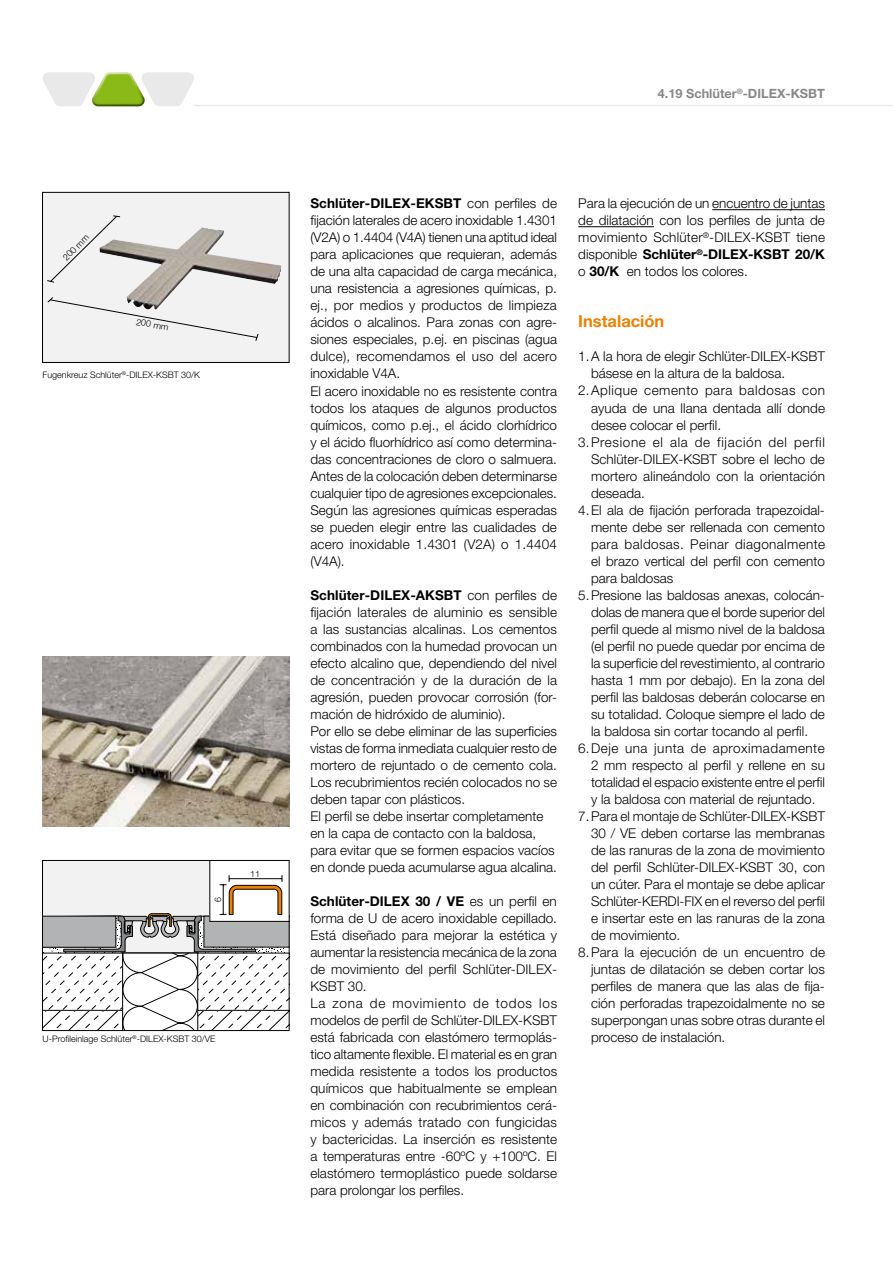
<style>
.page{position:relative;width:893px;height:1263px;background:#fff}
.page>*{position:absolute;margin:0;border:0;box-sizing:border-box;transform-origin:0 0}
.t1{font:700 16.5px "Helvetica Neue LT Pro";color:#ee7f00}
.t2{font:300 13.5px/17px "Helvetica Neue LT Pro";color:#000}
.t3{font:300 13.5px "Helvetica Neue LT Pro";letter-spacing:.04em;color:#000}
.t4{font:300 13.5px "Helvetica Neue LT Pro";letter-spacing:.05em;color:#000}
.t5{font:300 13.5px "Helvetica Neue LT Pro";letter-spacing:.03em;color:#000}
.t6{font:700 12.75px "Helvetica Neue LT Pro";color:#87888a}
.t7{font:300 9.15px "Helvetica Neue LT Pro";color:#000;scale:.96 1}
.t8{font:300 9px "Helvetica Neue LT Pro";color:#000}
.t9{font:300 8.85px "Helvetica Neue LT Pro";color:#000;scale:1.04 1}
.s1{font-weight:700}
</style>
<div class="page">
<hr style="left:194px;top:105px;width:699px;height:1px;background:#e9e9ea">
<svg style="left:43px;top:72px;width:151px;height:34px"></svg>
<hr style="left:712px;top:209px;width:113px;height:1px;background:#000">
<hr style="left:578px;top:226px;width:76px;height:1px;background:#000">
<img style="left:43px;top:656px;width:246px;height:170px">
<svg style="left:44px;top:862px;width:244px;height:167px"></svg>
<div style="left:42px;top:860px;width:248px;height:171px;border:1px solid #000"></div>
<div style="left:43px;top:192px;width:246px;height:170px;background:#f2f2f3"></div>
<img style="left:121px;top:227px;width:160px;height:70px">
<svg style="left:47px;top:215px;width:74px;height:68px"></svg>
<svg style="left:47px;top:297px;width:212px;height:44px"></svg>
<div style="left:42px;top:192px;width:248px;height:171px;border:1px solid #000"></div>
<p class="t6" style="left:658px;top:86px;width:169px">4.19 Schlüter<sup>®</sup>-DILEX-KSBT</p>
<p class="t2" style="left:310px;top:195px;width:248px"><span class="s1">Schlüter-DILEX-EKSBT</span> con perfiles de fijación laterales de acero inoxidable 1.4301 (V2A) o 1.4404 (V4A) tienen una aptitud ideal para aplicaciones que requieran, además de una alta capacidad de carga mecánica, una resistencia a agresiones químicas, p. ej., por medios y productos de limpieza ácidos o alcalinos. Para zonas con agre&shy;siones especiales, p.ej. en piscinas (agua dulce), recomendamos el uso del acero inoxidable V4A.<br>El acero inoxidable no es resistente contra todos los ataques de algunos productos químicos, como p.ej., el ácido clorhídrico y el ácido fluorhídrico así como determina&shy;das concentraciones de cloro o salmuera.<br>Antes de la colocación deben determinarse cualquier tipo de agresiones excepcionales.<br>Según las agresiones químicas esperadas se pueden elegir entre las cualidades de acero inoxidable 1.4301 (V2A) o 1.4404 (V4A).</p>
<p class="t2" style="left:310px;top:586px;width:248px"><span class="s1">Schlüter-DILEX-AKSBT</span> con perfiles de fijación laterales de aluminio es sensible a las sustancias alcalinas. Los cementos combinados con la humedad provocan un efecto alcalino que, dependiendo del nivel de concentración y de la duración de la agresión, pueden provocar corrosión (for&shy;mación de hidróxido de aluminio).<br>Por ello se debe eliminar de las superficies vistas de forma inmediata cualquier resto de mortero de rejuntado o de cemento cola.<br>Los recubrimientos recién colocados no se deben tapar con plásticos.<br>El perfil se debe insertar completamente en la capa de contacto con la baldosa, para evitar que se formen espacios vacíos en donde pueda acumularse agua alcalina.</p>
<p class="t2" style="left:310px;top:892px;width:248px"><span class="s1">Schlüter-DILEX 30 / VE</span> es un perfil en forma de U de acero inoxidable cepillado.<br>Está diseñado para mejorar la estética y aumentar la resistencia mecánica de la zona de movimiento del perfil Schlüter-DILEX-KSBT 30.<br>La zona de movimiento de todos los modelos de perfil de Schlüter-DILEX-KSBT está fabricada con elastómero termoplás&shy;tico altamente flexible. El material es en gran medida resistente a todos los productos químicos que habitualmente se emplean en combinación con recubrimientos cerá&shy;micos y además tratado con fungicidas y bactericidas. La inserción es resistente a temperaturas entre -60ºC y +100ºC. El elastómero termoplástico puede soldarse para prolongar los perfiles.</p>
<p class="t2" style="left:578px;top:195px;width:248px;text-align:justify">Para la ejecución de un encuentro de juntas de dilatación con los perfiles de junta de movimiento Schlüter<sup>®</sup>-DILEX-KSBT tiene disponible <span class="s1">Schlüter</span><sup>®</sup><span class="s1">-DILEX-KSBT 20/K </span>o <span class="s1">30/K</span> en todos los colores.</p>
<p class="t1" style="left:578px;top:311px;width:88px">Instalación</p>
<p class="t2" style="left:578px;top:348px;width:248px">1.A la hora de elegir Schlüter-DILEX-KSBT</p>
<p class="t2" style="left:591px;top:365px;width:196px">básese en la altura de la baldosa.</p>
<p class="t3" style="left:578px;top:382px;width:248px">2.Aplique cemento para baldosas con</p>
<p class="t2" style="left:591px;top:399px;width:235px">ayuda de una llana dentada allí donde</p>
<p class="t2" style="left:591px;top:416px;width:132px">desee colocar el perfil.</p>
<p class="t4" style="left:578px;top:433px;width:248px">3.Presione el ala de fijación del perfil</p>
<p class="t2" style="left:591px;top:450px;width:235px">Schlüter-DILEX-KSBT sobre el lecho de</p>
<p class="t2" style="left:591px;top:467px;width:235px">mortero alineándolo con la orientación</p>
<p class="t2" style="left:591px;top:484px;width:55px">deseada.</p>
<p class="t2" style="left:578px;top:501px;width:248px">4.El ala de fijación perforada trapezoidal-</p>
<p class="t2" style="left:591px;top:518px;width:235px">mente debe ser rellenada con cemento</p>
<p class="t5" style="left:591px;top:535px;width:236px">para baldosas. Peinar diagonalmente</p>
<p class="t2" style="left:591px;top:552px;width:235px">el brazo vertical del perfil con cemento</p>
<p class="t2" style="left:591px;top:569px;width:84px">para baldosas</p>
<p class="t2" style="left:578px;top:586px;width:248px">5.Presione las baldosas anexas, colocán-</p>
<p class="t2" style="left:591px;top:603px;width:235px">dolas de manera que el borde superior del</p>
<p class="t2" style="left:591px;top:620px;width:235px">perfil quede al mismo nivel de la baldosa</p>
<p class="t2" style="left:591px;top:637px;width:235px">(el perfil no puede quedar por encima de</p>
<p class="t2" style="left:591px;top:654px;width:235px">la superficie del revestimiento, al contrario</p>
<p class="t2" style="left:591px;top:671px;width:235px">hasta 1 mm por debajo). En la zona del</p>
<p class="t2" style="left:591px;top:688px;width:235px">perfil las baldosas deberán colocarse en</p>
<p class="t2" style="left:591px;top:705px;width:235px">su totalidad. Coloque siempre el lado de</p>
<p class="t2" style="left:591px;top:722px;width:219px">la baldosa sin cortar tocando al perfil.</p>
<p class="t3" style="left:578px;top:740px;width:248px">6.Deje una junta de aproximadamente</p>
<p class="t2" style="left:591px;top:756px;width:235px">2 mm respecto al perfil y rellene en su</p>
<p class="t2" style="left:591px;top:773px;width:235px">totalidad el espacio existente entre el perfil</p>
<p class="t2" style="left:591px;top:790px;width:226px">y la baldosa con material de rejuntado.</p>
<p class="t2" style="left:578px;top:807px;width:248px">7.Para el montaje de Schlüter-DILEX-KSBT</p>
<p class="t2" style="left:591px;top:824px;width:235px">30 / VE deben cortarse las membranas</p>
<p class="t2" style="left:591px;top:841px;width:235px">de las ranuras de la zona de movimiento</p>
<p class="t2" style="left:591px;top:858px;width:235px">del perfil Schlüter-DILEX-KSBT 30, con</p>
<p class="t2" style="left:591px;top:875px;width:235px">un cúter. Para el montaje se debe aplicar</p>
<p class="t2" style="left:591px;top:892px;width:235px">Schlüter-KERDI-FIX en el reverso del perfil</p>
<p class="t2" style="left:591px;top:909px;width:235px">e insertar este en las ranuras de la zona</p>
<p class="t2" style="left:591px;top:926px;width:91px">de movimiento.</p>
<p class="t2" style="left:578px;top:943px;width:248px">8.Para la ejecución de un encuentro de</p>
<p class="t2" style="left:591px;top:960px;width:235px">juntas de dilatación se deben cortar los</p>
<p class="t2" style="left:591px;top:977px;width:235px">perfiles de manera que las alas de fija-</p>
<p class="t2" style="left:591px;top:994px;width:235px">ción perforadas trapezoidalmente no se</p>
<p class="t2" style="left:591px;top:1011px;width:235px">superpongan unas sobre otras durante el</p>
<p class="t8" style="left:61px;top:255px;width:34px;rotate:-45deg">200 mm</p>
<p class="t9" style="left:137px;top:316px;width:33px;rotate:10deg">200 mm</p>
<p class="t8" style="left:43px;top:370px;width:159px">Fugenkreuz Schlüter<sup>®</sup>-DILEX-KSBT 30/K</p>
<p class="t9" style="left:250px;top:868px;width:11px">11</p>
<p class="t7" style="left:212px;top:902px;width:7px;rotate:-90deg">6</p>
<p class="t8" style="left:43px;top:1033px;width:175px">U-Profileinlage Schlüter<sup>®</sup>-DILEX-KSBT 30/VE</p>
<p class="t2" style="left:591px;top:1028px;width:136px">proceso de instalación.</p>
</div>
